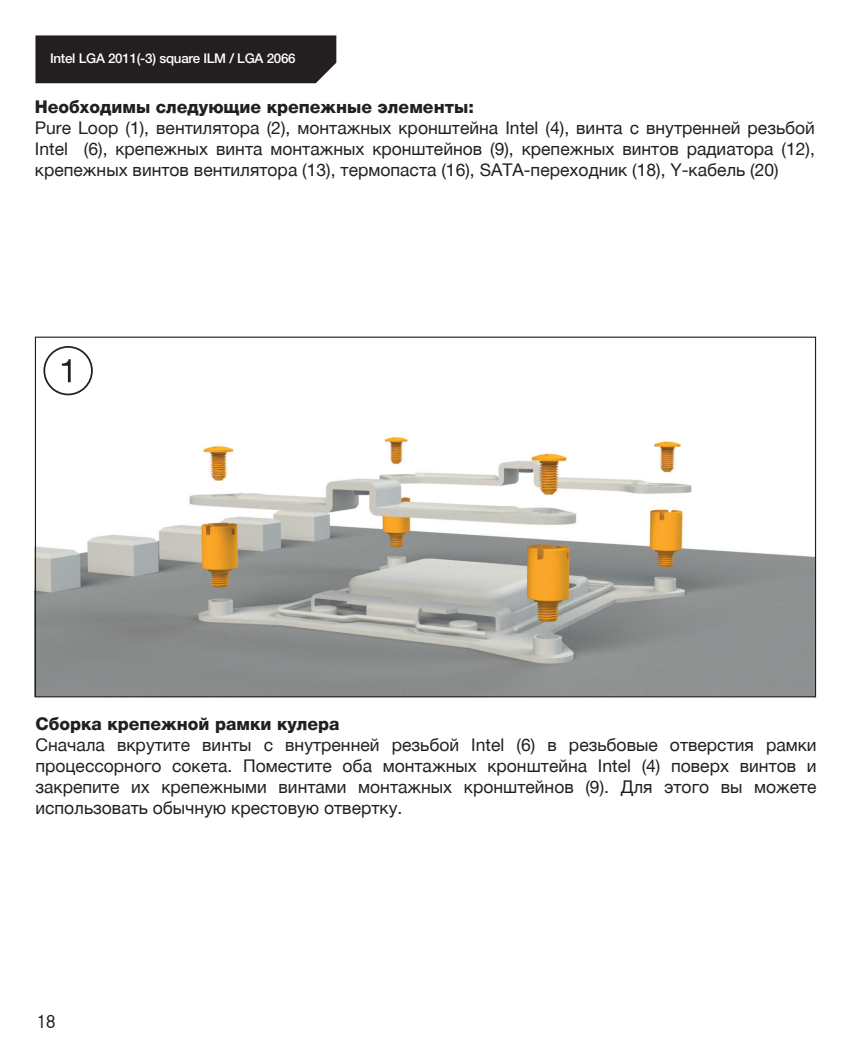
<style>
.page{position:relative;width:851px;height:1063px;background:#fff}
.page>*{position:absolute;margin:0;border:0;box-sizing:border-box;transform-origin:0 0}
.t1{font:20px "Corporate S";color:#231f20}
.t2{font:17.5px/21px "Helvetica Neue LTCYR";color:#231f20;text-align:justify}
.t3{font:800 17.5px "Helvetica Neue LTCYR";color:#231f20}
.t4{font:500 13.5px "Helvetica Neue LT Pro";letter-spacing:-.02em;color:#fff}
</style>
<div class="page">
<img style="left:37px;top:346px;width:777px;height:349px">
<div style="left:35px;top:35px;width:301px;height:48px;background:#231f20"></div>
<div style="left:44px;top:347px;width:48px;height:47px;background:#fff;border-radius:50%"></div>
<div style="left:43px;top:346px;width:50px;height:49px;border:2px solid #231f20;border-radius:50%"></div>
<svg style="left:62px;top:359px;width:9px;height:23px"></svg>
<p class="t4" style="left:50px;top:50px;width:247px">Intel LGA 2011(-3) square ILM / LGA 2066</p>
<p class="t3" style="left:35px;top:97px;width:440px">Необходимы следующие крепежные элементы:</p>
<p class="t2" style="left:35px;top:117px;width:781px">Pure Loop (1), вентилятора (2), монтажных кронштейна Intel (4), винта с внутренней резьбой Intel (6), крепежных винта монтажных кронштейнов (9), крепежных винтов радиатора (12), крепежных винтов вентилятора (13), термопаста (16), SATA-переходник (18), Y-кабель (20)</p>
<p class="t3" style="left:35px;top:714px;width:306px">Сборка крепежной рамки кулера</p>
<p class="t2" style="left:35px;top:735px;width:782px">Сначала вкрутите винты с внутренней резьбой Intel (6) в резьбовые отверстия рамки процессорного сокета. Поместите оба монтажных кронштейна Intel (4) поверх винтов и закрепите их крепежными винтами монтажных кронштейнов (9). Для этого вы можете использовать обычную крестовую отвертку.</p>
<p class="t1" style="left:35px;top:1010px;width:22px">18</p>
</div>
